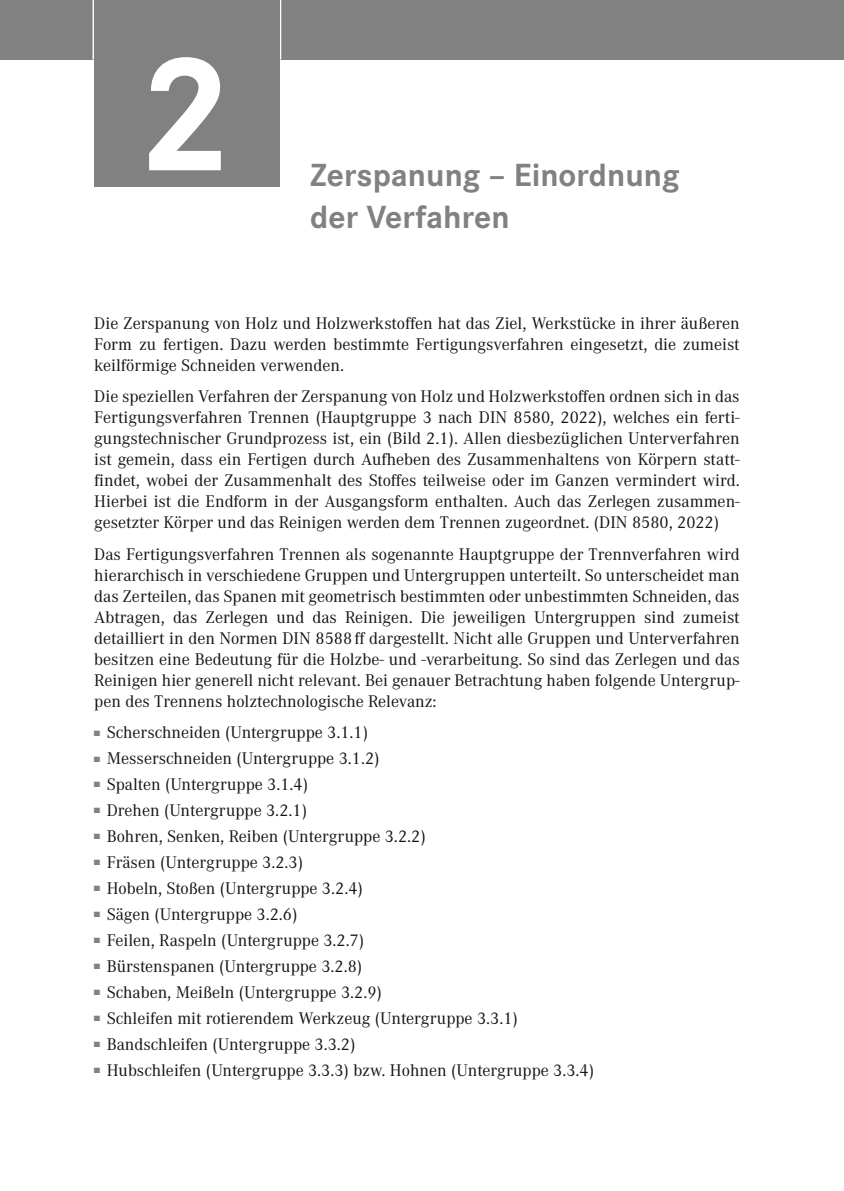
<style>
.page{position:relative;width:844px;height:1191px;background:#fff}
.page>*{position:absolute;margin:0;border:0;box-sizing:border-box;transform-origin:0 0}
.t1{font:700 169.75px "Corporate S Pro";color:#fff}
.t2{font:700 33.25px/42px "Corporate S Pro";color:#818181}
.t3{font:17.5px/21px "Corporate A Pro";color:#131413;text-align:justify}
.s1{font-size:7.88px;color:#818181}
</style>
<div class="page">
<div style="left:0;top:0;width:843px;height:60px;background:#818181"></div>
<hr style="left:279px;top:0;width:2px;height:60px;background:#fff">
<hr style="left:93px;top:0;width:1px;height:60px;background:#fff">
<div style="left:94px;top:0;width:185px;height:187px;background:#818181"></div>
<h1 class="t1" style="left:136px;top:-20px;width:98px">2</h1>
<h2 class="t2" style="left:310px;top:151px;width:371px">Zerspanung – Einordnung der Verfahren</h2>
<p class="t3" style="left:94px;top:311px;width:646px">Die Zerspanung von Holz und Holzwerkstoffen hat das Ziel, Werkstücke in ihrer äußeren Form zu fertigen. Dazu werden bestimmte Fertigungsverfahren eingesetzt, die zumeist keilförmige Schneiden verwenden.</p>
<p class="t3" style="left:94px;top:385px;width:646px">Die speziellen Verfahren der Zerspanung von Holz und Holzwerkstoffen ordnen sich in das Fertigungsverfahren Trennen (Hauptgruppe 3 nach DIN 8580, 2022), welches ein ferti&shy;gungstechnischer Grundprozess ist, ein (Bild 2.1). Allen diesbezüglichen Unterverfahren ist gemein, dass ein Fertigen durch Aufheben des Zusammenhaltens von Körpern statt&shy;findet, wobei der Zusammenhalt des Stoffes teilweise oder im Ganzen vermindert wird.<br>Hierbei ist die Endform in der Ausgangsform enthalten. Auch das Zerlegen zusammen&shy;gesetzter Körper und das Reinigen werden dem Trennen zugeordnet. (DIN 8580, 2022)</p>
<p class="t3" style="left:94px;top:542px;width:646px">Das Fertigungsverfahren Trennen als sogenannte Hauptgruppe der Trennverfahren wird hierarchisch in verschiedene Gruppen und Untergruppen unterteilt. So unterscheidet man das Zerteilen, das Spanen mit geometrisch bestimmten oder unbestimmten Schneiden, das Abtragen, das Zerlegen und das Reinigen. Die jeweiligen Untergruppen sind zumeist detailliert in den Normen DIN 8588 ff dargestellt. Nicht alle Gruppen und Unterverfahren besitzen eine Bedeutung für die Holzbe- und -verarbeitung. So sind das Zerlegen und das Reinigen hier generell nicht relevant. Bei genauer Betrachtung haben folgende Untergrup&shy;pen des Trennens holztechnologische Relevanz:</p>
<p class="t3" style="left:94px;top:721px;width:275px"><span class="s1">■</span> Scherschneiden (Untergruppe 3.1.1)</p>
<p class="t3" style="left:94px;top:747px;width:287px"><span class="s1">■</span> Messerschneiden (Untergruppe 3.1.2)</p>
<p class="t3" style="left:94px;top:773px;width:215px"><span class="s1">■</span> Spalten (Untergruppe 3.1.4)</p>
<p class="t3" style="left:94px;top:799px;width:214px"><span class="s1">■</span> Drehen (Untergruppe 3.2.1)</p>
<p class="t3" style="left:94px;top:825px;width:333px"><span class="s1">■</span> Bohren, Senken, Reiben (Untergruppe 3.2.2)</p>
<p class="t3" style="left:94px;top:851px;width:210px"><span class="s1">■</span> Fräsen (Untergruppe 3.2.3)</p>
<p class="t3" style="left:94px;top:877px;width:270px"><span class="s1">■</span> Hobeln, Stoßen (Untergruppe 3.2.4)</p>
<p class="t3" style="left:94px;top:903px;width:205px"><span class="s1">■</span> Sägen (Untergruppe 3.2.6)</p>
<p class="t3" style="left:94px;top:929px;width:271px"><span class="s1">■</span> Feilen, Raspeln (Untergruppe 3.2.7)</p>
<p class="t3" style="left:94px;top:955px;width:269px"><span class="s1">■</span> Bürstenspanen (Untergruppe 3.2.8)</p>
<p class="t3" style="left:94px;top:980px;width:289px"><span class="s1">■</span> Schaben, Meißeln (Untergruppe 3.2.9)</p>
<p class="t3" style="left:94px;top:1006px;width:425px"><span class="s1">■</span> Schleifen mit rotierendem Werkzeug (Untergruppe 3.3.1)</p>
<p class="t3" style="left:94px;top:1032px;width:263px"><span class="s1">■</span> Bandschleifen (Untergruppe 3.3.2)</p>
<p class="t3" style="left:94px;top:1058px;width:501px"><span class="s1">■</span> Hubschleifen (Untergruppe 3.3.3) bzw. Hohnen (Untergruppe 3.3.4)</p>
</div>
